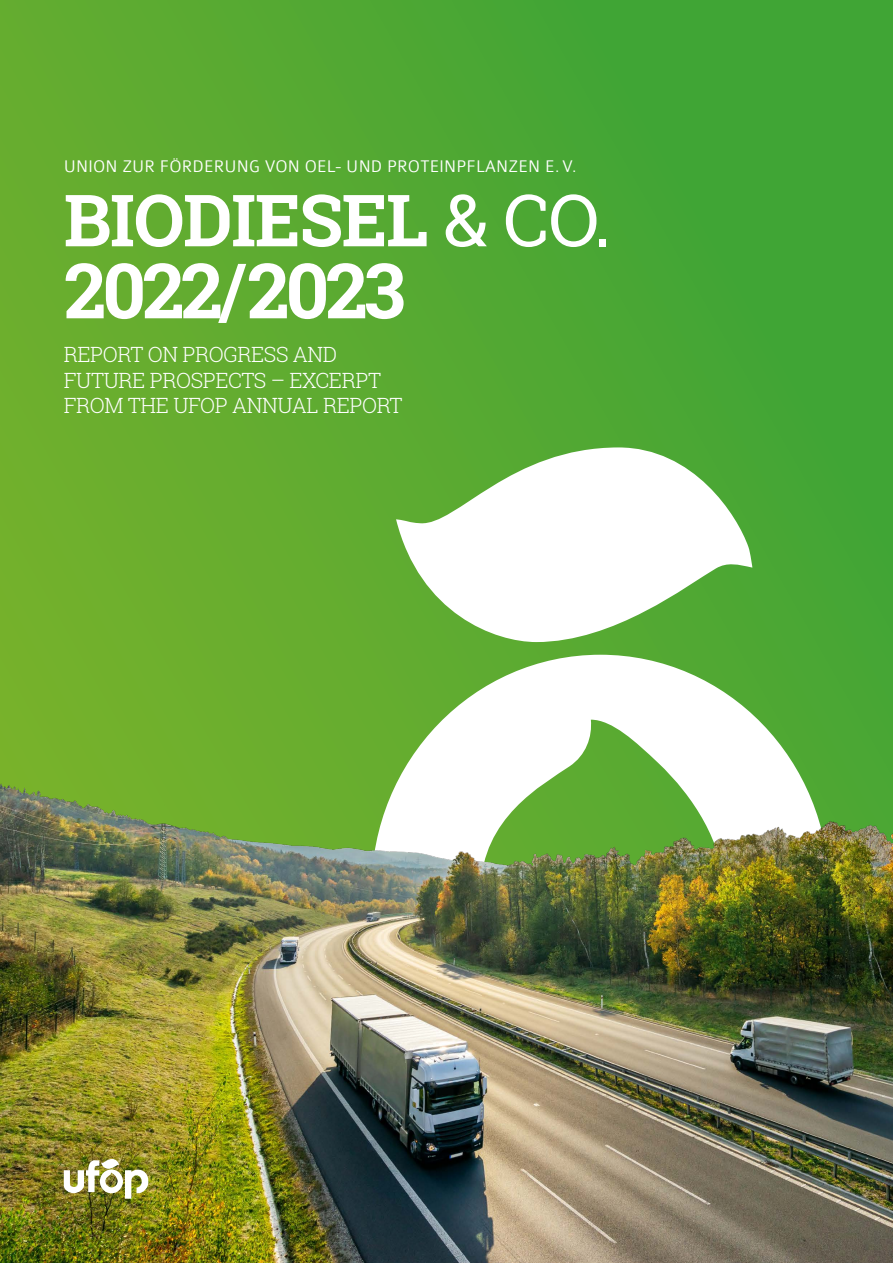
<style>
.page{position:relative;width:893px;height:1263px;background:#fff}
.page>*{position:absolute;margin:0;border:0;box-sizing:border-box;transform-origin:0 0}
.t1{font:700 76.5px "Roboto Slab";letter-spacing:-.05em;color:#fff}
.t2{font:700 72px "Roboto Slab";letter-spacing:-.02em;color:#fff}
.t3{font:300 21px/25.2px "Roboto Slab";letter-spacing:-.02em;color:#fff}
.t4{font:300 18px "Colaborate";letter-spacing:.01em;color:#fff}
.s1{font-weight:400}
</style>
<div class="page">
<div style="left:0;top:0;width:893px;height:1263px;background:linear-gradient(to right,#6daf2e,#3ba336)"></div>
<svg style="left:371px;top:655px;width:458px;height:21px"></svg>
<svg style="left:396px;top:447px;width:356px;height:195px"></svg>
<img style="left:0;top:676px;width:893px;height:587px">
<img style="left:60px;top:1159px;width:92px;height:40px">
<p class="t4" style="left:64px;top:157px;width:514px">UNION ZUR FÖRDERUNG VON OEL- UND PROTEINPFLANZEN E.V.</p>
<h2 class="t2" style="left:64px;top:171px;width:549px">BIODIESEL <span class="s1">&amp; CO.</span></h2>
<h1 class="t1" style="left:64px;top:238px;width:343px">2022/2023</h1>
<p class="t3" style="left:64px;top:342px;width:340px">REPORT ON PROGRESS AND<br>FUTURE PROSPECTS – EXCERPT<br>FROM THE UFOP ANNUAL REPORT</p>
</div>
